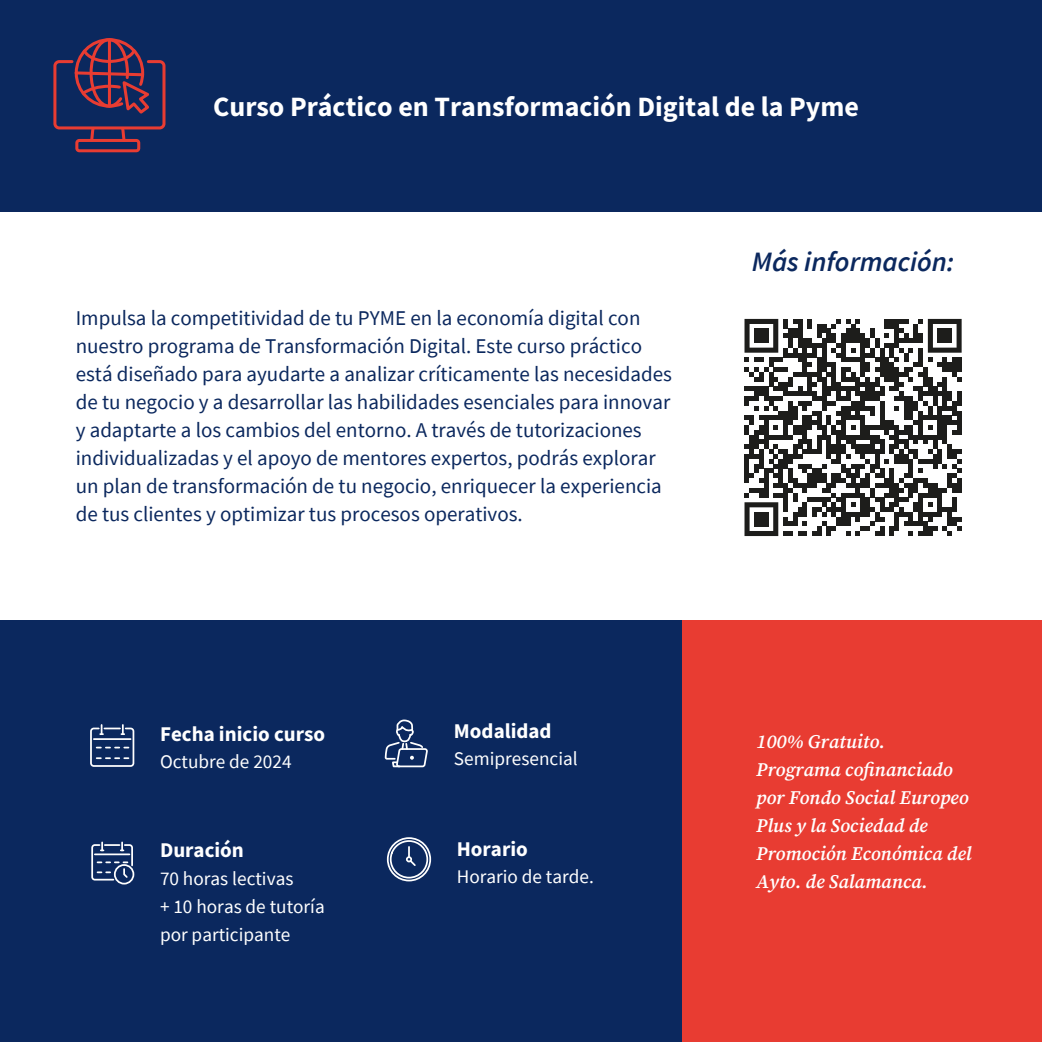
<style>
.page{position:relative;width:1042px;height:1042px;background:#fff}
.page>*{position:absolute;margin:0;border:0;box-sizing:border-box;transform-origin:0 0}
.t1{font:700 28px "Source Sans Pro";color:#fff}
.t2{font:italic 600 28px "Source Sans Pro";color:#0b285e}
.t3{font:21px/28px "Source Sans Pro";color:#0b285e}
.t4{font:700 21px "Source Sans Pro";color:#fff}
.t5{font:italic 600 19.25px/28px "Source Serif Pro";color:#fff}
.t6{font:19.25px/28px "Source Sans Pro";color:#fff}
</style>
<div class="page">
<div style="left:0;top:0;width:1042px;height:211px;background:#0b285e"></div>
<div style="left:0;top:620px;width:1042px;height:422px;background:#0b285e"></div>
<div style="left:682px;top:620px;width:360px;height:422px;background:#e83c32"></div>
<svg style="left:384px;top:719px;width:44px;height:49px"></svg>
<div style="left:387px;top:837px;width:44px;height:44px;border:2px solid #fff;border-radius:50%"></div>
<svg style="left:389px;top:839px;width:40px;height:40px"></svg>
<div style="left:90px;top:727px;width:44px;height:40px;border:2px solid #fff;border-radius:3px"></div>
<hr style="left:94px;top:738px;width:37px;height:2px;background:#fff">
<svg style="left:100px;top:725px;width:24px;height:10px"></svg>
<svg style="left:97px;top:747px;width:31px;height:1px"></svg>
<svg style="left:97px;top:757px;width:31px;height:2px"></svg>
<div style="left:114px;top:864px;width:20px;height:20px;border:2px solid #fff;border-radius:50%"></div>
<svg style="left:91px;top:842px;width:43px;height:39px"></svg>
<svg style="left:744px;top:319px;width:217px;height:217px"></svg>
<div style="left:754px;top:328px;width:14px;height:15px;background:#1d1d1b"></div>
<div style="left:937px;top:328px;width:15px;height:15px;background:#1d1d1b"></div>
<div style="left:754px;top:512px;width:14px;height:14px;background:#1d1d1b"></div>
<svg style="left:88px;top:129px;width:9px;height:10px"></svg>
<svg style="left:119px;top:129px;width:9px;height:10px"></svg>
<div style="left:75px;top:139px;width:65px;height:13px;border:3px solid #e83c32;border-radius:2px"></div>
<div style="left:53px;top:60px;width:112px;height:69px;border:3px solid #e83c32;border-radius:4px"></div>
<svg style="left:73px;top:38px;width:81px;height:76px"></svg>
<h1 class="t1" style="left:213px;top:87px;width:647px">Curso Práctico en Transformación Digital de la Pyme</h1>
<p class="t3" style="left:76px;top:304px;width:598px">Impulsa la competitividad de tu PYME en la economía digital con nuestro programa de Transformación Digital. Este curso práctico está diseñado para ayudarte a analizar críticamente las necesidades de tu negocio y a desarrollar las habilidades esenciales para innovar y adaptarte a los cambios del entorno. A través de tutorizaciones individualizadas y el apoyo de mentores expertos, podrás explorar un plan de transformación de tu negocio, enriquecer la experiencia de tus clientes y optimizar tus procesos operativos.</p>
<p class="t4" style="left:160px;top:719px;width:167px">Fecha inicio curso</p>
<p class="t4" style="left:454px;top:716px;width:99px">Modalidad</p>
<p class="t6" style="left:454px;top:744px;width:125px">Semipresencial</p>
<p class="t6" style="left:160px;top:747px;width:133px">Octubre de 2024</p>
<p class="t4" style="left:160px;top:836px;width:85px">Duración</p>
<p class="t6" style="left:160px;top:864px;width:166px">70 horas lectivas<br>+ 10 horas de tutoría por participante</p>
<p class="t4" style="left:457px;top:834px;width:73px">Horario</p>
<p class="t6" style="left:457px;top:862px;width:139px">Horario de tarde.</p>
<h1 class="t2" style="left:752px;top:243px;width:204px">Más información:</h1>
<p class="t5" style="left:756px;top:727px;width:217px">100% Gratuito.<br>Programa cofinanciado por Fondo Social Europeo<br>Plus y la Sociedad de<br>Promoción Económica del<br>Ayto. de Salamanca.</p>
</div>
